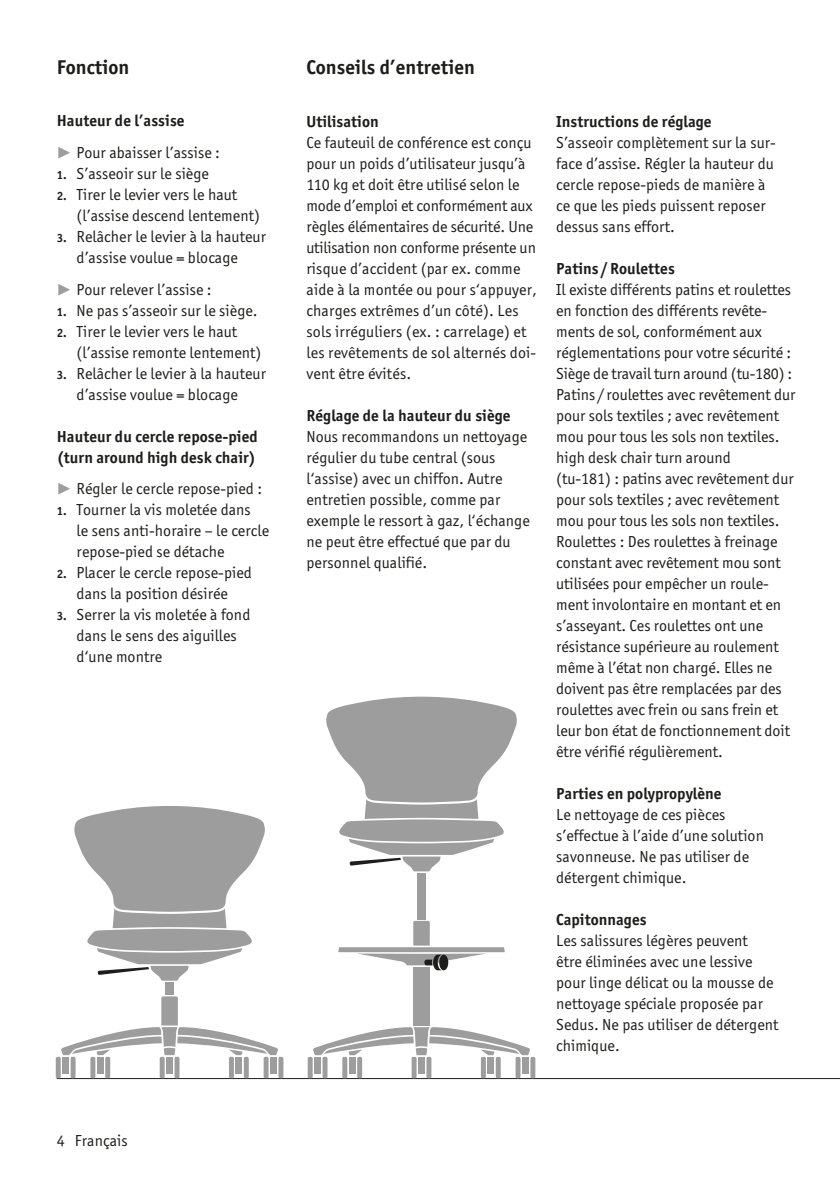
<style>
.page{position:relative;width:840px;height:1191px;background:#fff}
.page>*{position:absolute;margin:0;border:0;box-sizing:border-box;transform-origin:0 0}
.t1{font:700 20px "Officina San Itc T";letter-spacing:.005em;color:#1d1d1b}
.t2{font:16px/21px "Officina San Itc T";letter-spacing:.005em;color:#1d1d1b}
.t3{font:700 16px/21px "Officina San Itc T";letter-spacing:.005em;color:#1d1d1b}
.s1{font-weight:700}
.s2{font-family:"European Pi Four";font-size:15px;color:#9d9d9d}
.s3{font-weight:700;font-size:12px}
</style>
<div class="page">
<hr style="left:57px;top:1078px;width:782px;height:1px;background:#1d1d1b">
<div style="left:307px;top:1056px;width:5px;height:22px;background:#9d9d9d;border-radius:2px"></div>
<div style="left:322px;top:1056px;width:5px;height:22px;background:#9d9d9d;border-radius:2px"></div>
<div style="left:314px;top:1056px;width:7px;height:17px;background:#9d9d9d"></div>
<div style="left:342px;top:1056px;width:5px;height:22px;background:#9d9d9d;border-radius:2px"></div>
<div style="left:357px;top:1056px;width:5px;height:22px;background:#9d9d9d;border-radius:2px"></div>
<div style="left:349px;top:1056px;width:6px;height:17px;background:#9d9d9d"></div>
<div style="left:411px;top:1056px;width:5px;height:22px;background:#9d9d9d;border-radius:2px"></div>
<div style="left:426px;top:1056px;width:5px;height:22px;background:#9d9d9d;border-radius:2px"></div>
<div style="left:418px;top:1056px;width:6px;height:17px;background:#9d9d9d"></div>
<div style="left:530px;top:1056px;width:5px;height:22px;background:#9d9d9d;border-radius:2px"></div>
<div style="left:515px;top:1056px;width:5px;height:22px;background:#9d9d9d;border-radius:2px"></div>
<div style="left:522px;top:1056px;width:6px;height:17px;background:#9d9d9d"></div>
<div style="left:495px;top:1056px;width:5px;height:22px;background:#9d9d9d;border-radius:2px"></div>
<div style="left:480px;top:1056px;width:5px;height:22px;background:#9d9d9d;border-radius:2px"></div>
<div style="left:487px;top:1056px;width:7px;height:17px;background:#9d9d9d"></div>
<svg style="left:313px;top:1027px;width:216px;height:28px"></svg>
<div style="left:417px;top:873px;width:8px;height:46px;background:#9d9d9d"></div>
<div style="left:413px;top:967px;width:16px;height:58px;background:#9d9d9d"></div>
<svg style="left:326px;top:696px;width:191px;height:175px"></svg>
<svg style="left:338px;top:921px;width:166px;height:49px"></svg>
<div style="left:56px;top:1056px;width:5px;height:22px;background:#9d9d9d;border-radius:2px"></div>
<hr style="left:71px;top:1056px;width:4px;height:22px;background:#9d9d9d;border-radius:2px">
<div style="left:62px;top:1056px;width:7px;height:17px;background:#9d9d9d"></div>
<div style="left:90px;top:1056px;width:5px;height:22px;background:#9d9d9d;border-radius:2px"></div>
<div style="left:105px;top:1056px;width:5px;height:22px;background:#9d9d9d;border-radius:2px"></div>
<div style="left:97px;top:1056px;width:6px;height:17px;background:#9d9d9d"></div>
<hr style="left:160px;top:1056px;width:4px;height:22px;background:#9d9d9d;border-radius:2px">
<div style="left:174px;top:1056px;width:5px;height:22px;background:#9d9d9d;border-radius:2px"></div>
<div style="left:166px;top:1056px;width:7px;height:17px;background:#9d9d9d"></div>
<div style="left:278px;top:1056px;width:5px;height:22px;background:#9d9d9d;border-radius:2px"></div>
<div style="left:263px;top:1056px;width:5px;height:22px;background:#9d9d9d;border-radius:2px"></div>
<div style="left:270px;top:1056px;width:7px;height:17px;background:#9d9d9d"></div>
<div style="left:244px;top:1056px;width:5px;height:22px;background:#9d9d9d;border-radius:2px"></div>
<div style="left:229px;top:1056px;width:5px;height:22px;background:#9d9d9d;border-radius:2px"></div>
<div style="left:235px;top:1056px;width:7px;height:17px;background:#9d9d9d"></div>
<svg style="left:61px;top:996px;width:217px;height:59px"></svg>
<div style="left:165px;top:982px;width:9px;height:12px;background:#9d9d9d"></div>
<svg style="left:74px;top:806px;width:191px;height:174px"></svg>
<p class="t1" style="left:57px;top:55px;width:74px">Fonction</p>
<p class="t1" style="left:306px;top:55px;width:170px">Conseils d’entretien</p>
<p class="t2" style="left:57px;top:105px;width:165px;line-height:31.8px"><span class="s1">Hauteur de l’assise<br></span><span class="s2">P</span> Pour abaisser l’assise :</p>
<p class="t2" style="left:57px;top:163px;width:154px"><span class="s3">1.</span> S’asseoir sur le siège</p>
<p class="t2" style="left:77px;top:184px;width:185px;text-indent:-20px"><span class="s3">2.</span> Tirer le levier vers le haut (l’assise descend lentement)</p>
<p class="t2" style="left:57px;top:226px;width:211px;text-align:center"><span class="s3">3.</span> Relâcher le levier à la hauteur d’assise voulue = blocage</p>
<p class="t2" style="left:57px;top:279px;width:156px"><span class="s2">P</span> Pour relever l’assise :</p>
<p class="t2" style="left:57px;top:300px;width:202px"><span class="s3">1.</span> Ne pas s’asseoir sur le siège.</p>
<p class="t2" style="left:77px;top:321px;width:186px;text-indent:-20px"><span class="s3">2.</span> Tirer le levier vers le haut (l’assise remonte lentement)</p>
<p class="t2" style="left:57px;top:363px;width:211px;text-align:center"><span class="s3">3.</span> Relâcher le levier à la hauteur d’assise voulue = blocage</p>
<p class="t3" style="left:57px;top:425px;width:202px">Hauteur du cercle repose-pied (turn around high desk chair)</p>
<p class="t2" style="left:57px;top:478px;width:207px"><span class="s2">P</span> Régler le cercle repose-pied :</p>
<p class="t2" style="left:77px;top:499px;width:194px;text-indent:-20px"><span class="s3">1.</span> Tourner la vis moletée dans<br>le sens anti-horaire – le cercle repose-pied se détache</p>
<p class="t2" style="left:57px;top:562px;width:196px;text-align:center"><span class="s3">2.</span> Placer le cercle repose-pied dans la position désirée</p>
<p class="t2" style="left:77px;top:604px;width:175px;text-indent:-20px"><span class="s3">3.</span> Serrer la vis moletée à fond dans le sens des aiguilles d‘une montre</p>
<p class="t3" style="left:306px;top:110px;width:74px">Utilisation</p>
<p class="t2" style="left:306px;top:132px;width:232px">Ce fauteuil de conférence est conçu pour un poids d’utilisateur jusqu’à 110 kg et doit être utilisé selon le mode d’emploi et conformément aux règles élémentaires de sécurité. Une utilisation non conforme présente un risque d’accident (par ex. comme aide à la montée ou pour s‘appuyer, charges extrêmes d’un côté). Les sols irréguliers (ex. : carrelage) et les revêtements de sol alternés doi&shy;vent être évités.</p>
<p class="t3" style="left:306px;top:404px;width:205px">Réglage de la hauteur du siège</p>
<p class="t2" style="left:306px;top:425px;width:225px">Nous recommandons un nettoyage régulier du tube central (sous l‘assise) avec un chiffon. Autre entretien possible, comme par exemple le ressort à gaz, l‘échange ne peut être effectué que par du personnel qualifié.</p>
<p class="t3" style="left:556px;top:110px;width:157px">Instructions de réglage</p>
<p class="t2" style="left:556px;top:132px;width:221px">S’asseoir complètement sur la sur&shy;face d’assise. Régler la hauteur du cercle repose-pieds de manière à ce que les pieds puissent reposer dessus sans effort.</p>
<p class="t3" style="left:556px;top:257px;width:120px">Patins /Roulettes</p>
<p class="t2" style="left:556px;top:278px;width:241px">Il existe différents patins et roulettes en fonction des différents revête&shy;ments de sol, conformément aux réglementations pour votre sécurité :<br>Siège de travail turn around (tu-180) :<br>Patins / roulettes avec revêtement dur pour sols textiles ; avec revêtement mou pour tous les sols non textiles. high desk chair turn around<br>(tu-181) : patins avec revêtement dur pour sols textiles ; avec revêtement mou pour tous les sols non textiles.<br>Roulettes : Des roulettes à freinage constant avec revêtement mou sont utilisées pour empêcher un roule&shy;ment involontaire en montant et en s’asseyant. Ces roulettes ont une résistance supérieure au roulement même à l’état non chargé. Elles ne doivent pas être remplacées par des roulettes avec frein ou sans frein et leur bon état de fonctionnement doit être vérifié régulièrement.</p>
<p class="t3" style="left:556px;top:782px;width:167px">Parties en polypropylène</p>
<p class="t2" style="left:556px;top:803px;width:209px">Le nettoyage de ces pièces s’effectue à l’aide d’une solution savonneuse. Ne pas utiliser de détergent chimique.</p>
<p class="t3" style="left:556px;top:908px;width:92px">Capitonnages</p>
<p class="t2" style="left:556px;top:929px;width:224px">Les salissures légères peuvent<br>être éliminées avec une lessive pour linge délicat ou la mousse de nettoyage spéciale proposée par<br>Sedus. Ne pas utiliser de détergent chimique.</p>
<p class="t2" style="left:57px;top:1130px;width:72px">4 Français</p>
</div>
